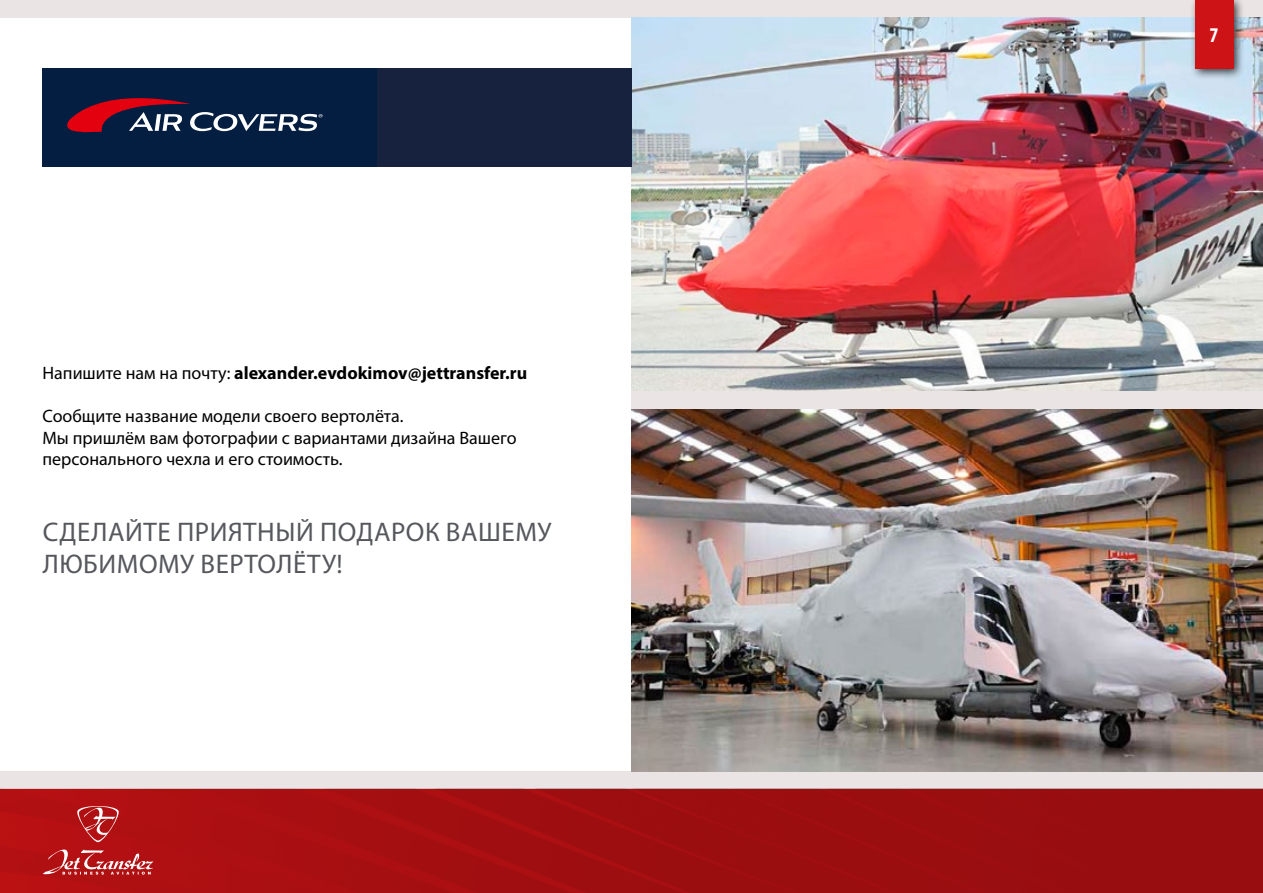
<style>
.page{position:relative;width:1263px;height:893px;background:#fff}
.page>*{position:absolute;margin:0;border:0;box-sizing:border-box;transform-origin:0 0}
.t1{font:27px/32.4px "Myriad Pro";letter-spacing:.09em;color:#56585d}
.t2{font:700 condensed 21px "Myriad Pro";color:#fff}
.t3{font:18px/21.6px "Myriad Pro";color:#000}
.t4{font:700 18px "Myriad Pro";color:#000}
.s1{font-weight:400}
</style>
<div class="page">
<div style="left:0;top:772px;width:1263px;height:17px;background:#eae5e4"></div>
<img style="left:0;top:789px;width:1263px;height:104px">
<svg style="left:43px;top:849px;width:110px;height:26px;background:#c14143"></svg>
<svg style="left:76px;top:804px;width:44px;height:38px;background:#be3739"></svg>
<div style="left:0;top:0;width:1263px;height:17px;background:#eae5e4"></div>
<img style="left:631px;top:17px;width:632px;height:755px">
<div style="left:43px;top:68px;width:588px;height:99px;background:#16223e"></div>
<div style="left:43px;top:68px;width:334px;height:99px;background:#041e41"></div>
<svg style="left:67px;top:98px;width:256px;height:35px"></svg>
<div style="left:631px;top:391px;width:632px;height:17px;background:#eae5e4"></div>
<div style="left:1189px;top:0;width:56px;height:79px;background:#000;opacity:.75"></div>
<div style="left:1195px;top:0;width:38px;height:68px;background:#cd1316"></div>
<p class="t4" style="left:43px;top:361px;width:486px"><span class="s1">Напишите нам на почту:</span> alexander.evdokimov@jettransfer.ru</p>
<p class="t3" style="left:43px;top:405px;width:475px">Сообщите название модели своего вертолёта.<br>Мы пришлём вам фотографии с вариантами дизайна Вашего персонального чехла и его стоимость.</p>
<h1 class="t1" style="left:43px;top:515px;width:509px">Сделайте приятный подарок Вашему любимому вертолёту!</h1>
<p class="t2" style="left:1209px;top:22px;width:10px">7</p>
</div>
